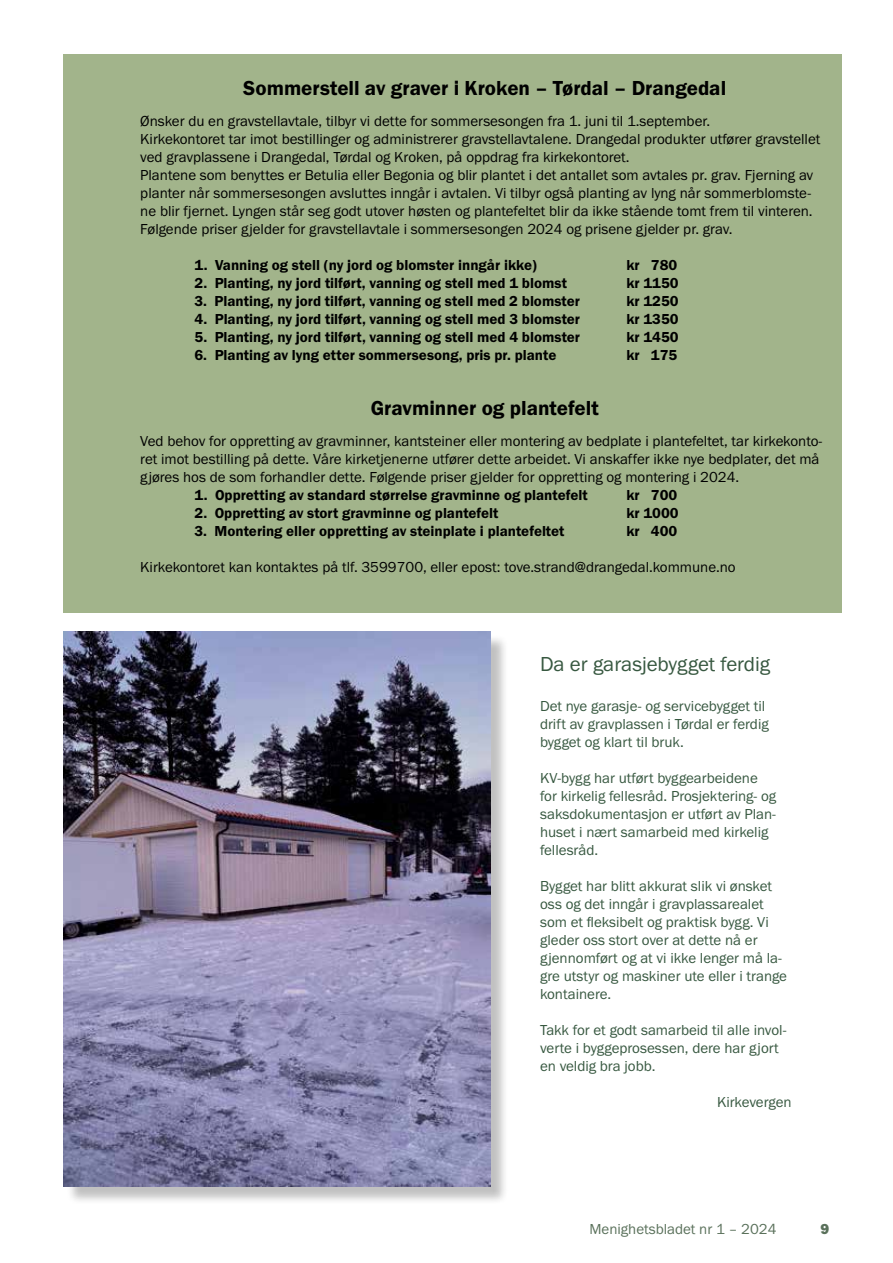
<style>
.page{position:relative;width:893px;height:1263px;background:#fff}
.page>*{position:absolute;margin:0;border:0;box-sizing:border-box;transform-origin:0 0}
.t1{font:21px "Franklin Gothic URW Dem";color:#000}
.t2{font:21px "Franklin Gothic URW Boo";color:#375840}
.t3{font:15px/18px "Franklin Gothic URW Boo";color:#000}
.t4{font:15px/18px "Franklin Gothic URW Boo";color:#375840}
.t5{font:15px "Franklin Gothic URW Dem";color:#000}
.t6{font:15px "Franklin Gothic URW Boo";color:#5a715b}
.t7{font:15px "Franklin Gothic URW Hea";color:#5a715b}
</style>
<div class="page">
<div style="left:64px;top:54px;width:778px;height:558px;background:#a2b48b"></div>
<div style="left:66px;top:634px;width:443px;height:571px;background:#000;opacity:.25"></div>
<img style="left:64px;top:632px;width:426px;height:554px">
<h1 class="t1" style="left:243px;top:75px;width:484px">Sommerstell av graver i Kroken – Tørdal – Drangedal</h1>
<p class="t3" style="left:140px;top:112px;width:681px">Ønsker du en gravstellavtale, tilbyr vi dette for sommersesongen fra 1. juni til 1.september.<br>Kirkekontoret tar imot bestillinger og administrerer gravstellavtalene. Drangedal produkter utfører gravstellet ved gravplassene i Drangedal, Tørdal og Kroken, på oppdrag fra kirkekontoret.<br>Plantene som benyttes er Betulia eller Begonia og blir plantet i det antallet som avtales pr. grav. Fjerning av planter når sommersesongen avsluttes inngår i avtalen. Vi tilbyr også planting av lyng når sommerblomste&shy;ne blir fjernet. Lyngen står seg godt utover høsten og plantefeltet blir da ikke stående tomt frem til vinteren.<br>Følgende priser gjelder for gravstellavtale i sommersesongen 2024 og prisene gjelder pr. grav.</p>
<p class="t5" style="left:194px;top:256px;width:344px">1. Vanning og stell (ny jord og blomster inngår ikke)</p>
<p class="t5" style="left:626px;top:256px;width:53px">kr 780</p>
<p class="t5" style="left:194px;top:274px;width:374px">2. Planting, ny jord tilført, vanning og stell med 1 blomst</p>
<p class="t5" style="left:626px;top:274px;width:54px">kr 1150</p>
<p class="t5" style="left:194px;top:292px;width:387px">3. Planting, ny jord tilført, vanning og stell med 2 blomster</p>
<p class="t5" style="left:626px;top:292px;width:54px">kr 1250</p>
<p class="t5" style="left:194px;top:310px;width:387px">4. Planting, ny jord tilført, vanning og stell med 3 blomster</p>
<p class="t5" style="left:626px;top:310px;width:54px">kr 1350</p>
<p class="t5" style="left:194px;top:328px;width:387px">5. Planting, ny jord tilført, vanning og stell med 4 blomster</p>
<p class="t5" style="left:626px;top:328px;width:54px">kr 1450</p>
<p class="t5" style="left:194px;top:346px;width:364px">6. Planting av lyng etter sommersesong, pris pr. plante</p>
<p class="t5" style="left:626px;top:346px;width:53px">kr 175</p>
<h1 class="t1" style="left:371px;top:395px;width:230px">Gravminner og plantefelt</h1>
<p class="t3" style="left:140px;top:432px;width:683px">Ved behov for oppretting av gravminner, kantsteiner eller montering av bedplate i plantefeltet, tar kirkekonto&shy;ret imot bestilling på dette. Våre kirketjenerne utfører dette arbeidet. Vi anskaffer ikke nye bedplater, det må gjøres hos de som forhandler dette. Følgende priser gjelder for oppretting og montering i 2024.</p>
<p class="t5" style="left:194px;top:486px;width:395px">1. Oppretting av standard størrelse gravminne og plantefelt</p>
<p class="t5" style="left:626px;top:486px;width:53px">kr 700</p>
<p class="t5" style="left:194px;top:504px;width:306px">2. Oppretting av stort gravminne og plantefelt</p>
<p class="t5" style="left:626px;top:504px;width:54px">kr 1000</p>
<p class="t5" style="left:194px;top:522px;width:372px">3. Montering eller oppretting av steinplate i plantefeltet</p>
<p class="t5" style="left:626px;top:522px;width:53px">kr 400</p>
<p class="t3" style="left:140px;top:558px;width:597px">Kirkekontoret kan kontaktes på tlf. 3599700, eller epost: tove.strand@drangedal.kommune.no</p>
<h1 class="t2" style="left:540px;top:651px;width:232px">Da er garasjebygget ferdig</h1>
<p class="t4" style="left:540px;top:697px;width:230px">Det nye garasje- og servicebygget til drift av gravplassen i Tørdal er ferdig bygget og klart til bruk.</p>
<p class="t4" style="left:540px;top:769px;width:238px">KV-bygg har utført byggearbeidene for kirkelig fellesråd. Prosjektering- og saksdokumentasjon er utført av Plan&shy;huset i nært samarbeid med kirkelig fellesråd.</p>
<p class="t4" style="left:540px;top:877px;width:248px">Bygget har blitt akkurat slik vi ønsket oss og det inngår i gravplassarealet som et fleksibelt og praktisk bygg. Vi gleder oss stort over at dette nå er gjennomført og at vi ikke lenger må la&shy;gre utstyr og maskiner ute eller i trange kontainere.</p>
<p class="t4" style="left:540px;top:1021px;width:248px">Takk for et godt samarbeid til alle invol&shy;verte i byggeprosessen, dere har gjort en veldig bra jobb.</p>
<p class="t4" style="left:717px;top:1093px;width:76px">Kirkevergen</p>
<p class="t6" style="left:589px;top:1220px;width:189px">Menighetsbladet nr 1 – 2024</p>
<p class="t7" style="left:820px;top:1219px;width:10px">9</p>
</div>
